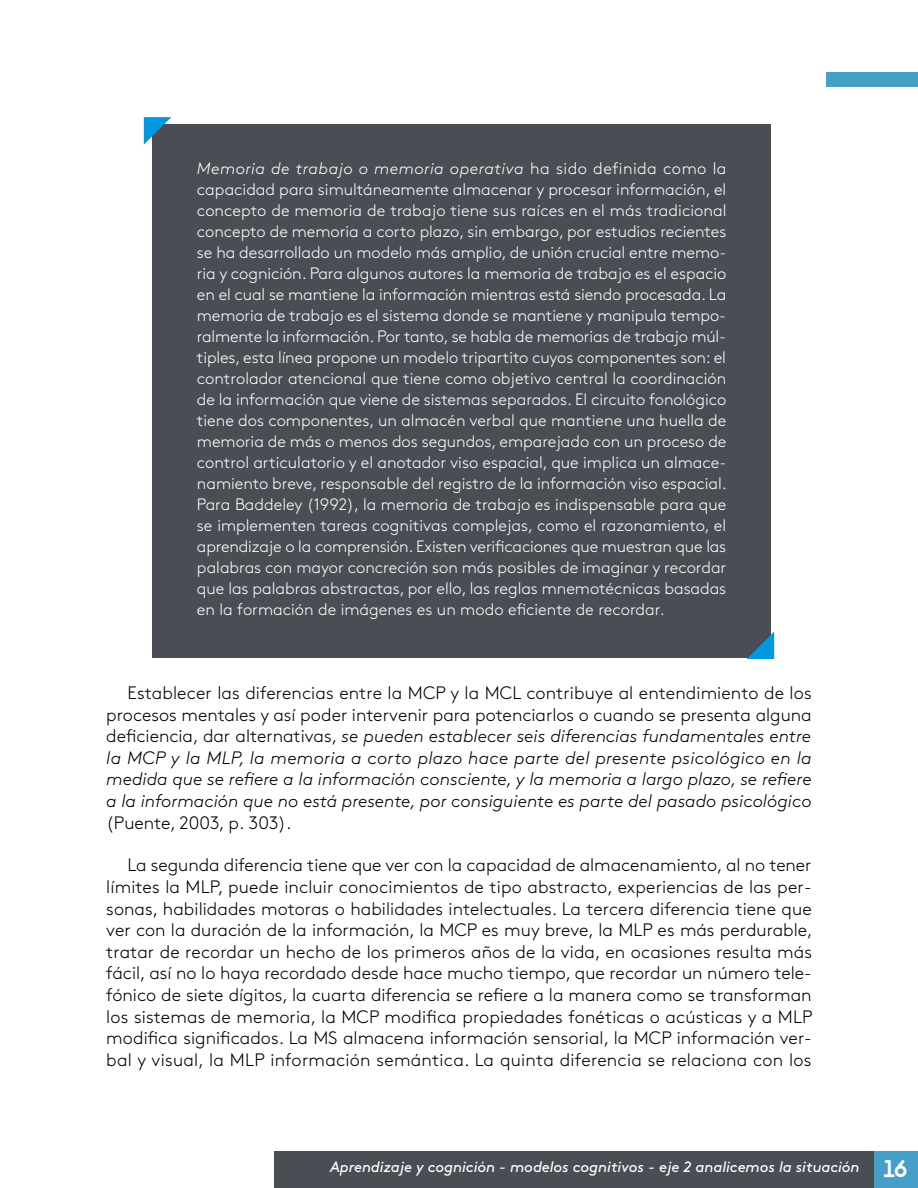
<style>
.page{position:relative;width:918px;height:1188px;background:#fff}
.page>*{position:absolute;margin:0;border:0;box-sizing:border-box;transform-origin:0 0}
.t1{font:300 18px/21.6px "Brown Std";letter-spacing:.015em;color:#000;text-align:justify}
.t2{font:italic 300 18px/21.6px "Brown Std";color:#000;text-align:justify}
.t3{font:300 18px "Brown Std";letter-spacing:-.005em;color:#000}
.t4{font:300 16.5px/21px "Brown Std";color:#fff;text-align:justify}
.t5{font:italic 15px "Brown Std";letter-spacing:-.005em;color:#fff}
.s1{font-style:italic}
.s2{font-style:normal}
.s3{font-family:"Areandina Voz";font-style:normal;font-size:24px}
</style>
<div class="page">
<div style="left:826px;top:72px;width:92px;height:15px;background:#469fc7"></div>
<div style="left:873px;top:1151px;width:45px;height:37px;background:#469fc7"></div>
<div style="left:274px;top:1151px;width:599px;height:37px;background:#4a4d54"></div>
<div style="left:152px;top:124px;width:619px;height:534px;background:#4a4d54"></div>
<svg style="left:144px;top:117px;width:27px;height:28px"></svg>
<svg style="left:747px;top:632px;width:27px;height:27px"></svg>
<p class="t4" style="left:197px;top:158px;width:531px"><span class="s1">Memoria de trabajo o memoria operativa</span> ha sido definida como la capacidad para simultáneamente almacenar y procesar información, el concepto de memoria de trabajo tiene sus raíces en el más tradicional concepto de memoria a corto plazo, sin embargo, por estudios recientes se ha desarrollado un modelo más amplio, de unión crucial entre memo&shy;ria y cognición . Para algunos autores la memoria de trabajo es el espacio en el cual se mantiene la información mientras está siendo procesada . La memoria de trabajo es el sistema donde se mantiene y manipula tempo&shy;ralmente la información . Por tanto, se habla de memorias de trabajo múl&shy;tiples, esta línea propone un modelo tripartito cuyos componentes son: el controlador atencional que tiene como objetivo central la coordinación de la información que viene de sistemas separados . El circuito fonológico tiene dos componentes, un almacén verbal que mantiene una huella de memoria de más o menos dos segundos, emparejado con un proceso de control articulatorio y el anotador viso espacial, que implica un almace&shy;namiento breve, responsable del registro de la información viso espacial .<br>Para Baddeley (1992), la memoria de trabajo es indispensable para que se implementen tareas cognitivas complejas, como el razonamiento, el aprendizaje o la comprensión . Existen verificaciones que muestran que las palabras con mayor concreción son más posibles de imaginar y recordar que las palabras abstractas, por ello, las reglas mnemotécnicas basadas en la formación de imágenes es un modo eficiente de recordar .</p>
<p class="t2" style="left:106px;top:682px;width:707px;text-indent:21px"><span class="s2">Establecer las diferencias entre la MCP y la MCL contribuye al entendimiento de los procesos mentales y así poder intervenir para potenciarlos o cuando se presenta alguna deficiencia, dar alternativas,</span> se pueden establecer seis diferencias fundamentales entre la MCP y la MLP, la memoria a corto plazo hace parte del presente psicológico en la medida que se refiere a la información consciente, y la memoria a largo plazo, se refiere a la información que no está presente, por consiguiente es parte del pasado psicológico</p>
<p class="t3" style="left:106px;top:812px;width:187px">(Puente, 2003, p . 303) .</p>
<p class="t1" style="left:106px;top:855px;width:708px;text-indent:21px">La segunda diferencia tiene que ver con la capacidad de almacenamiento, al no tener límites la MLP, puede incluir conocimientos de tipo abstracto, experiencias de las per&shy;sonas, habilidades motoras o habilidades intelectuales . La tercera diferencia tiene que ver con la duración de la información, la MCP es muy breve, la MLP es más perdurable, tratar de recordar un hecho de los primeros años de la vida, en ocasiones resulta más fácil, así no lo haya recordado desde hace mucho tiempo, que recordar un número tele&shy;fónico de siete dígitos, la cuarta diferencia se refiere a la manera como se transforman los sistemas de memoria, la MCP modifica propiedades fonéticas o acústicas y a MLP modifica significados . La MS almacena información sensorial, la MCP información ver&shy;bal y visual, la MLP información semántica . La quinta diferencia se relaciona con los</p>
<p class="t5" style="left:330px;top:1158px;width:578px">Aprendizaje y cognición - modelos cognitivos - eje 2 analicemos la situación <span class="s3">16</span></p>
</div>
